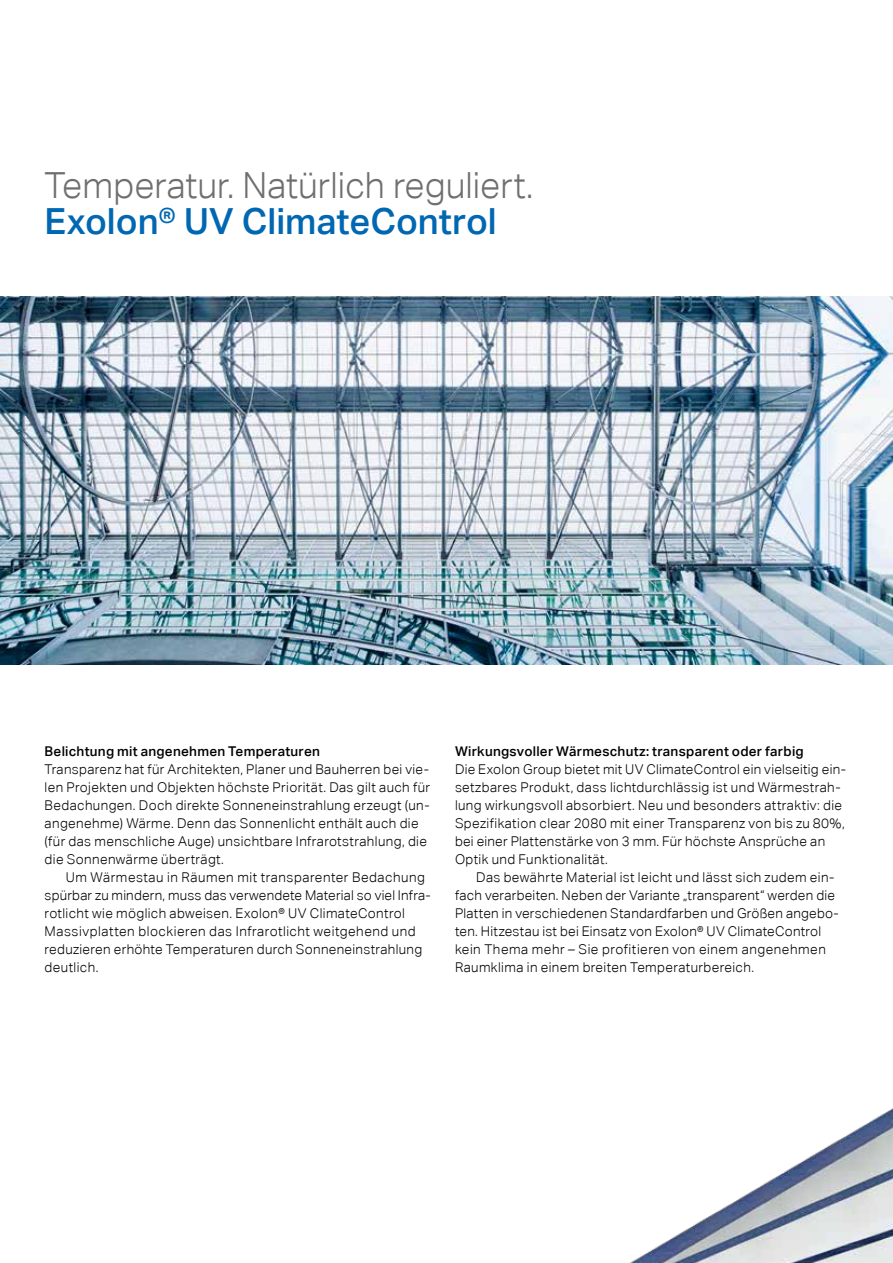
<style>
.page{position:relative;width:893px;height:1263px;background:#fff}
.page>*{position:absolute;margin:0;border:0;box-sizing:border-box;transform-origin:0 0}
.t1{font:300 36px "Aktiv Grotesk";color:#706f6f}
.t2{font:500 36px "Aktiv Grotesk";color:#0067b2}
.t3{font:300 13.5px/18px "Aktiv Grotesk";letter-spacing:.025em;color:#000}
.t4{font:500 13.5px "Aktiv Grotesk";letter-spacing:.02em;color:#000}
</style>
<div class="page">
<img style="left:0;top:297px;width:893px;height:367px">
<img style="left:629px;top:1108px;width:264px;height:155px">
<h1 class="t1" style="left:45px;top:165px;width:490px">Temperatur. Natürlich reguliert.</h1>
<h1 class="t2" style="left:45px;top:199px;width:454px">Exolon® UV ClimateControl</h1>
<p class="t4" style="left:45px;top:743px;width:277px">Belichtung mit angenehmen Temperaturen</p>
<p class="t3" style="left:45px;top:760px;width:387px">Transparenz hat für Architekten, Planer und Bauherren bei vie&shy;len Projekten und Objekten höchste Priorität. Das gilt auch für Bedachungen. Doch direkte Sonneneinstrahlung erzeugt (un&shy;angenehme) Wärme. Denn das Sonnenlicht enthält auch die (für das menschliche Auge) unsichtbare Infrarotstrahlung, die die Sonnenwärme überträgt.</p>
<p class="t3" style="left:45px;top:868px;width:388px;text-indent:21px">Um Wärmestau in Räumen mit transparenter Bedachung spürbar zu mindern, muss das verwendete Material so viel Infra&shy;rotlicht wie möglich abweisen. Exolon® UV ClimateControl Massivplatten blockieren das Infrarotlicht weitgehend und reduzieren erhöhte Temperaturen durch Sonneneinstrahlung deutlich.</p>
<p class="t4" style="left:455px;top:743px;width:350px">Wirkungsvoller Wärmeschutz: transparent oder farbig</p>
<p class="t3" style="left:455px;top:760px;width:393px">Die Exolon Group bietet mit UV ClimateControl ein vielseitig ein&shy;setzbares Produkt, dass lichtdurchlässig ist und Wärmestrah&shy;lung wirkungsvoll absorbiert. Neu und besonders attraktiv: die Spezifikation clear 2080 mit einer Transparenz von bis zu 80%, bei einer Plattenstärke von 3 mm. Für höchste Ansprüche an Optik und Funktionalität.</p>
<p class="t3" style="left:455px;top:868px;width:385px;text-indent:21px">Das bewährte Material ist leicht und lässt sich zudem ein&shy;fach verarbeiten. Neben der Variante „transparent“ werden die Platten in verschiedenen Standardfarben und Größen angebo&shy;ten. Hitzestau ist bei Einsatz von Exolon® UV ClimateControl kein Thema mehr – Sie profitieren von einem angenehmen Raumklima in einem breiten Temperaturbereich.</p>
</div>
